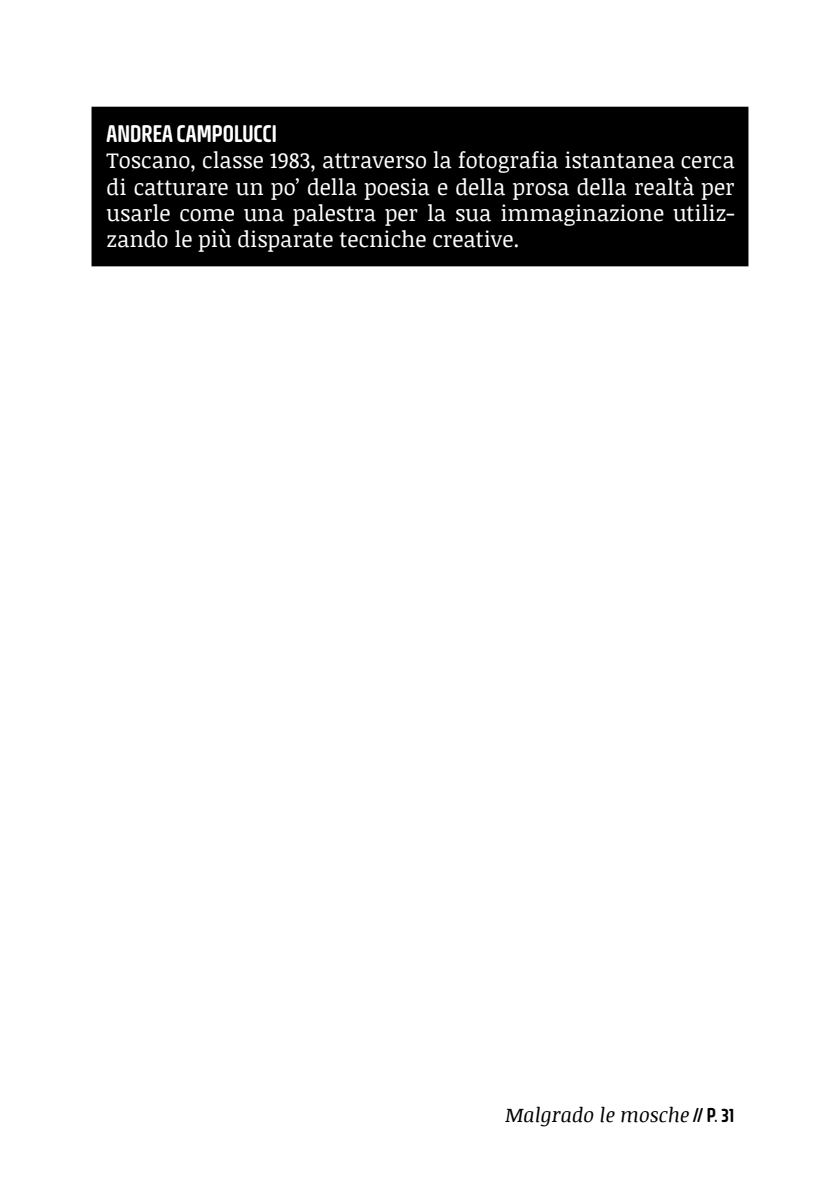
<style>
.page{position:relative;width:840px;height:1191px;background:#fff}
.page>*{position:absolute;margin:0;border:0;box-sizing:border-box;transform-origin:0 0}
.t1{font:500 24px "Bevellier";color:#fff}
.t2{font:22px/26.4px "Noticia Text";color:#fff;text-align:justify}
.t3{font:italic 20px "Noticia Text";color:#000}
.s1{font-family:"Bevellier";font-weight:500;font-style:normal}
</style>
<div class="page">
<div style="left:92px;top:108px;width:655px;height:157px;background:#000"></div>
<div style="left:91px;top:107px;width:657px;height:159px;border:2px solid #000"></div>
<p class="t1" style="left:107px;top:120px;width:172px">ANDREA CAMPOLUCCI</p>
<p class="t2" style="left:107px;top:146px;width:629px">Toscano, classe 1983, attraverso la fotografia istantanea cerca di catturare un po’ della poesia e della prosa della realtà per usarle come una palestra per la sua immaginazione utiliz&shy;zando le più disparate tecniche creative.</p>
<p class="t3" style="left:505px;top:1100px;width:230px">Malgrado le mosche <span class="s1">// P. 31</span></p>
</div>
